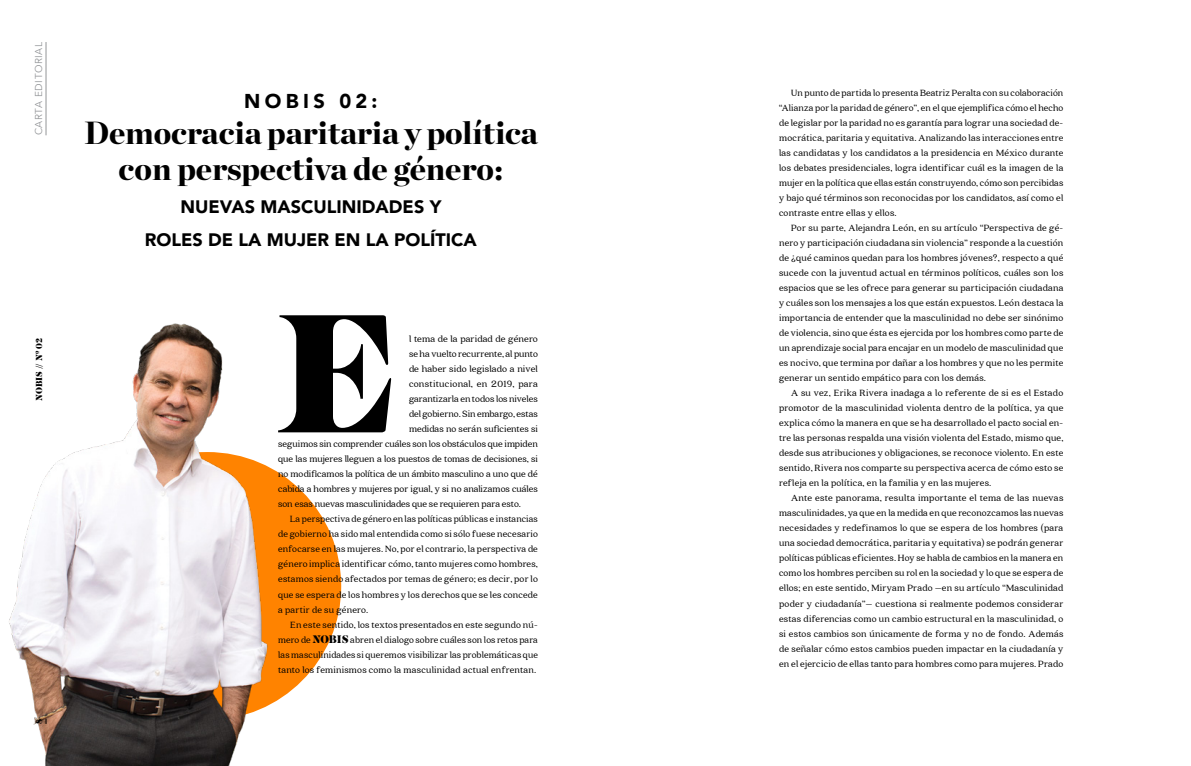
<style>
.page{position:relative;width:1191px;height:766px;background:#fff}
.page>*{position:absolute;margin:0;border:0;box-sizing:border-box;transform-origin:0 0}
.t1{font:154.1px "Cabernet JF Pro";color:#000}
.t2{font:900 32px/36px "Chronicle Display";letter-spacing:-.005em;color:#000;text-align:center}
.t3{font:900 20px "Avenir";letter-spacing:.215em;color:#000}
.t4{font:900 18px/33px "Avenir";color:#000;text-align:center}
.t5{font:10px/15px "Quincy CF";letter-spacing:.01em;color:#000;text-align:justify}
.t6{font:10px "Avenir Next";letter-spacing:.06em;color:#939598}
.t7{font:8px "Cabernet JF Pro";color:#000}
.s1{font-family:"Cabernet JF Pro"}
</style>
<div class="page">
<div style="left:73px;top:452px;width:268px;height:267px;background:#ff8300;border-radius:50%"></div>
<img style="left:9px;top:323px;width:301px;height:442px">
<hr style="left:46px;top:42px;width:1px;height:93px;background:#939598">
<p class="t6" style="left:30px;top:135px;width:95px;rotate:-90deg">CARTA EDITORIAL</p>
<p class="t7" style="left:35px;top:400px;width:64px;rotate:-90deg">NOBIS // Nº 02</p>
<p class="t7" style="left:35px;top:723px;width:7px;rotate:-90deg">8</p>
<h3 class="t3" style="left:244px;top:84px;width:135px">NOBIS 02:</h3>
<h2 class="t2" style="left:84px;top:113px;width:455px">Democracia paritaria y política con perspectiva de género:</h2>
<h3 class="t4" style="left:145px;top:190px;width:333px">NUEVAS MASCULINIDADES Y<br>ROLES DE LA MUJER EN LA POLÍTICA</h3>
<h1 class="t1" style="left:273px;top:289px;width:125px">E</h1>
<p class="t5" style="left:409px;top:331px;width:130px">l tema de la paridad de género</p>
<p class="t5" style="left:409px;top:346px;width:130px">se ha vuelto recurrente, al punto</p>
<p class="t5" style="left:409px;top:361px;width:130px">de haber sido legislado a nivel</p>
<p class="t5" style="left:409px;top:376px;width:130px">constitucional, en 2019, para</p>
<p class="t5" style="left:409px;top:391px;width:130px">garantizarla en todos los niveles</p>
<p class="t5" style="left:409px;top:406px;width:130px">del gobierno. Sin embargo, estas</p>
<p class="t5" style="left:409px;top:421px;width:130px">medidas no serán suficientes si</p>
<p class="t5" style="left:278px;top:436px;width:261px">seguimos sin comprender cuáles son los obstáculos que impiden</p>
<p class="t5" style="left:278px;top:451px;width:261px">que las mujeres lleguen a los puestos de tomas de decisiones, si</p>
<p class="t5" style="left:278px;top:466px;width:261px">no modificamos la política de un ámbito masculino a uno que dé</p>
<p class="t5" style="left:278px;top:481px;width:261px">cabida a hombres y mujeres por igual, y si no analizamos cuáles</p>
<p class="t5" style="left:278px;top:496px;width:244px">son esas nuevas masculinidades que se requieren para esto.</p>
<p class="t5" style="left:290px;top:511px;width:249px">La perspectiva de género en las políticas públicas e instancias</p>
<p class="t5" style="left:278px;top:526px;width:261px">de gobierno ha sido mal entendida como si sólo fuese necesario</p>
<p class="t5" style="left:278px;top:541px;width:261px">enfocarse en las mujeres. No, por el contrario, la perspectiva de</p>
<p class="t5" style="left:278px;top:556px;width:261px">género implica identificar cómo, tanto mujeres como hombres,</p>
<p class="t5" style="left:278px;top:571px;width:261px">estamos siendo afectados por temas de género; es decir, por lo</p>
<p class="t5" style="left:278px;top:586px;width:261px">que se espera de los hombres y los derechos que se les concede</p>
<p class="t5" style="left:278px;top:601px;width:92px">a partir de su género.</p>
<p class="t5" style="left:290px;top:616px;width:249px">En este sentido, los textos presentados en este segundo nú-</p>
<p class="t5" style="left:278px;top:631px;width:261px">mero de <span class="s1">NOBIS</span> abren el dialogo sobre cuáles son los retos para</p>
<p class="t5" style="left:278px;top:646px;width:261px">las masculinidades si queremos visibilizar las problemáticas que</p>
<p class="t5" style="left:278px;top:661px;width:260px">tanto los feminismos como la masculinidad actual enfrentan.</p>
<p class="t5" style="left:779px;top:85px;width:286px;text-indent:12px">Un punto de partida lo presenta Beatriz Peralta con su colaboración “Alianza por la paridad de género”, en el que ejemplifica cómo el hecho de legislar por la paridad no es garantía para lograr una sociedad de&shy;mocrática, paritaria y equitativa. Analizando las interacciones entre las candidatas y los candidatos a la presidencia en México durante los debates presidenciales, logra identificar cuál es la imagen de la mujer en la política que ellas están construyendo, cómo son percibidas y bajo qué términos son reconocidas por los candidatos, así como el contraste entre ellas y ellos.</p>
<p class="t5" style="left:779px;top:220px;width:286px;text-indent:12px">Por su parte, Alejandra León, en su artículo “Perspectiva de gé&shy;nero y participación ciudadana sin violencia” responde a la cuestión de ¿qué caminos quedan para los hombres jóvenes?, respecto a qué sucede con la juventud actual en términos políticos, cuáles son los espacios que se les ofrece para generar su participación ciudadana y cuáles son los mensajes a los que están expuestos. León destaca la importancia de entender que la masculinidad no debe ser sinónimo de violencia, sino que ésta es ejercida por los hombres como parte de un aprendizaje social para encajar en un modelo de masculinidad que es nocivo, que termina por dañar a los hombres y que no les permite generar un sentido empático para con los demás.</p>
<p class="t5" style="left:779px;top:385px;width:286px;text-indent:12px">A su vez, Erika Rivera inadaga a lo referente de si es el Estado promotor de la masculinidad violenta dentro de la política, ya que explica cómo la manera en que se ha desarrollado el pacto social en&shy;tre las personas respalda una visión violenta del Estado, mismo que, desde sus atribuciones y obligaciones, se reconoce violento. En este sentido, Rivera nos comparte su perspectiva acerca de cómo esto se refleja en la política, en la familia y en las mujeres.</p>
<p class="t5" style="left:779px;top:490px;width:286px;text-indent:12px">Ante este panorama, resulta importante el tema de las nuevas masculinidades, ya que en la medida en que reconozcamos las nuevas necesidades y redefinamos lo que se espera de los hombres (para una sociedad democrática, paritaria y equitativa) se podrán generar políticas públicas eficientes. Hoy se habla de cambios en la manera en como los hombres perciben su rol en la sociedad y lo que se espera de ellos; en este sentido, Miryam Prado –en su artículo “Masculinidad poder y ciudadanía”– cuestiona si realmente podemos considerar estas diferencias como un cambio estructural en la masculinidad, o si estos cambios son únicamente de forma y no de fondo. Además de señalar cómo estos cambios pueden impactar en la ciudadanía y en el ejercicio de ellas tanto para hombres como para mujeres. Prado</p>
</div>
